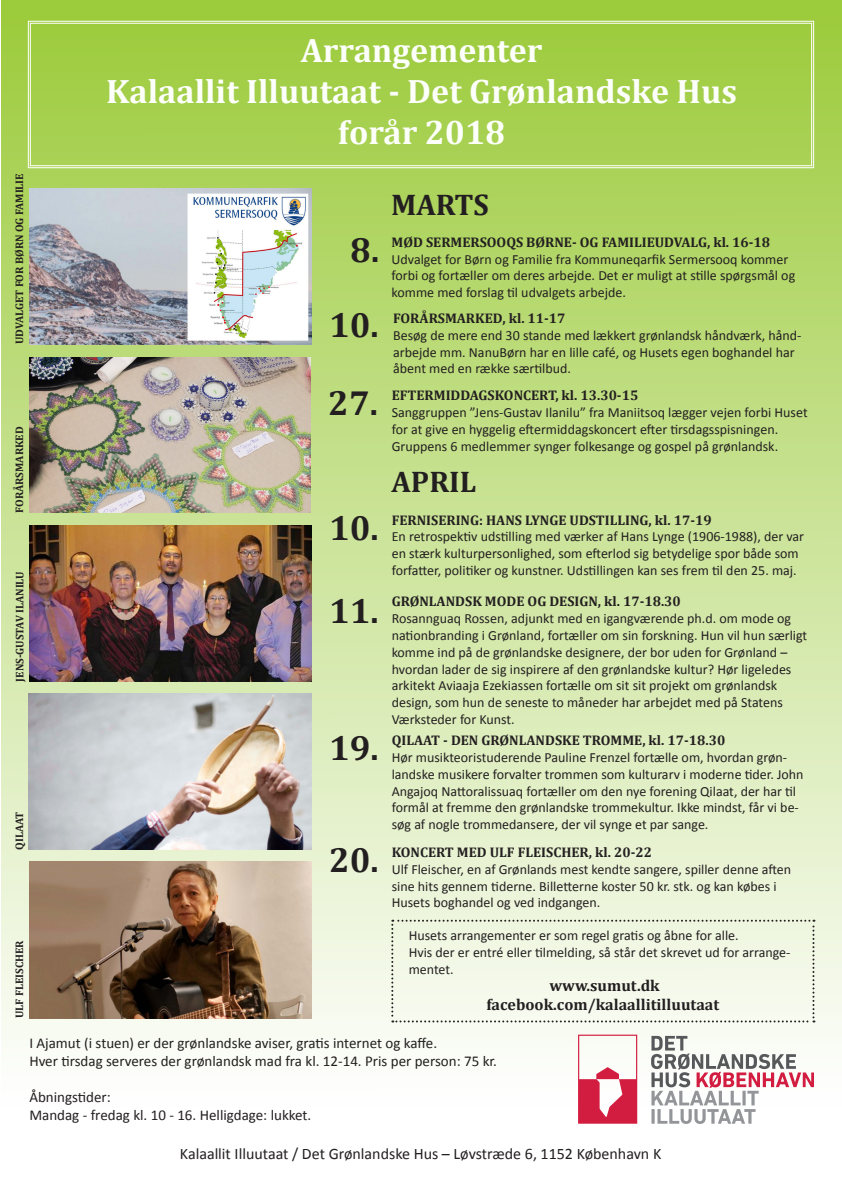
<style>
.page{position:relative;width:842px;height:1191px;background:#fff}
.page>*{position:absolute;margin:0;border:0;box-sizing:border-box;transform-origin:0 0}
.t1{font:700 35px "Cambria";color:#231f20}
.t2{font:700 34px "Cambria";color:#fdfffb}
.t3{font:700 30px "Cambria";color:#231f20}
.t4{font:16px "Calibri";color:#231f20}
.t5{font:700 16px "Cambria";color:#231f20}
.t6{font:15px "Calibri";color:#231f20}
.t7{font:14px/16.8px "Calibri";color:#231f20}
.t8{font:700 14px "Cambria";color:#231f20}
.t9{font:700 11px "Cambria";color:#231f20}
</style>
<div class="page">
<div style="left:0;top:0;width:841px;height:1106px;background:linear-gradient(to bottom,#9bcb3a,#fefefe)"></div>
<svg style="left:27px;top:20px;width:788px;height:149px;background:#a4cf4d"></svg>
<div style="left:30px;top:23px;width:782px;height:143px;border:1px solid #fff"></div>
<img style="left:29px;top:189px;width:283px;height:156px">
<img style="left:29px;top:525px;width:283px;height:156px">
<img style="left:29px;top:862px;width:283px;height:156px">
<svg style="left:651px;top:1036px;width:162px;height:88px"></svg>
<svg style="left:578px;top:1034px;width:59px;height:89px"></svg>
<svg style="left:391px;top:919px;width:423px;height:103px;background:#eff4e4"></svg>
<img style="left:29px;top:358px;width:282px;height:154px">
<img style="left:28px;top:693px;width:284px;height:157px">
<p class="t9" style="left:12px;top:344px;width:172px;rotate:-90deg">UDVALGET FOR BØRN OG FAMILIE</p>
<p class="t9" style="left:12px;top:513px;width:88px;rotate:-90deg">FORÅRSMARKED</p>
<p class="t9" style="left:12px;top:681px;width:112px;rotate:-90deg">JENS-GUSTAV ILANILU</p>
<p class="t9" style="left:12px;top:850px;width:40px;rotate:-90deg">QILAAT</p>
<p class="t9" style="left:12px;top:1018px;width:79px;rotate:-90deg">ULF FLEISCHER</p>
<p class="t2" style="left:301px;top:26px;width:243px">Arrangementer</p>
<p class="t2" style="left:106px;top:67px;width:632px">Kalaallit Illuutaat - Det Grønlandske Hus</p>
<p class="t2" style="left:338px;top:108px;width:169px">forår 2018</p>
<p class="t3" style="left:391px;top:183px;width:99px">MARTS</p>
<p class="t1" style="left:350px;top:225px;width:30px">8.</p>
<p class="t8" style="left:392px;top:232px;width:380px">MØD SERMERSOOQS BØRNE- OG FAMILIEUDVALG, kl. 16-18</p>
<p class="t7" style="left:392px;top:251px;width:405px">Udvalget for Børn og Familie fra Kommuneqarfik Sermersooq kommer forbi og fortæller om deres arbejde. Det er muligt at stille spørgsmål og komme med forslag til udvalgets arbejde.</p>
<p class="t1" style="left:329px;top:300px;width:51px">10.</p>
<p class="t8" style="left:393px;top:308px;width:174px">FORÅRSMARKED, kl. 11-17</p>
<p class="t7" style="left:393px;top:327px;width:410px">Besøg de mere end 30 stande med lækkert grønlandsk håndværk, hånd&shy;arbejde mm. NanuBørn har en lille café, og Husets egen boghandel har åbent med en række særtilbud.</p>
<p class="t1" style="left:328px;top:378px;width:51px">27.</p>
<p class="t8" style="left:392px;top:386px;width:248px">EFTERMIDDAGSKONCERT, kl. 13.30-15</p>
<p class="t7" style="left:392px;top:404px;width:417px">Sanggruppen ”Jens-Gustav Ilanilu” fra Maniitsoq lægger vejen forbi Huset for at give en hyggelig eftermiddagskoncert efter tirsdagsspisningen.</p>
<p class="t7" style="left:392px;top:438px;width:388px">Gruppens 6 medlemmer synger folkesange og gospel på grønlandsk.</p>
<p class="t3" style="left:391px;top:460px;width:86px">APRIL</p>
<p class="t1" style="left:329px;top:503px;width:51px">10.</p>
<p class="t8" style="left:392px;top:510px;width:322px">FERNISERING: HANS LYNGE UDSTILLING, kl. 17-19</p>
<p class="t7" style="left:392px;top:528px;width:414px">En retrospektiv udstilling med værker af Hans Lynge (1906-1988), der var en stærk kulturpersonlighed, som efterlod sig betydelige spor både som forfatter, politiker og kunstner. Udstillingen kan ses frem til den 25. maj.</p>
<p class="t1" style="left:329px;top:586px;width:51px">11.</p>
<p class="t8" style="left:392px;top:592px;width:291px">GRØNLANDSK MODE OG DESIGN, kl. 17-18.30</p>
<p class="t7" style="left:392px;top:610px;width:417px">Rosannguaq Rossen, adjunkt med en igangværende ph.d. om mode og nationbranding i Grønland, fortæller om sin forskning. Hun vil hun særligt komme ind på de grønlandske designere, der bor uden for Grønland – hvordan lader de sig inspirere af den grønlandske kultur? Hør ligeledes</p>
<p class="t7" style="left:392px;top:677px;width:387px">arkitekt Aviaaja Ezekiassen fortælle om sit sit projekt om grønlandsk</p>
<p class="t7" style="left:392px;top:694px;width:393px">design, som hun de seneste to måneder har arbejdet med på Statens<br>Værksteder for Kunst.</p>
<p class="t1" style="left:329px;top:723px;width:51px">19.</p>
<p class="t8" style="left:392px;top:730px;width:335px">QILAAT - DEN GRØNLANDSKE TROMME, kl. 17-18.30</p>
<p class="t7" style="left:392px;top:749px;width:413px">Hør musikteoristuderende Pauline Frenzel fortælle om, hvordan grøn&shy;landske musikere forvalter trommen som kulturarv i moderne tider. John Angajoq Nattoralissuaq fortæller om den nye forening Qilaat, der har til formål at fremme den grønlandske trommekultur. Ikke mindst, får vi be&shy;søg af nogle trommedansere, der vil synge et par sange.</p>
<p class="t1" style="left:329px;top:835px;width:51px">20.</p>
<p class="t8" style="left:392px;top:842px;width:262px">KONCERT MED ULF FLEISCHER, kl. 20-22</p>
<p class="t7" style="left:392px;top:861px;width:401px">Ulf Fleischer, en af Grønlands mest kendte sangere, spiller denne aften sine hits gennem tiderne. Billetterne koster 50 kr. stk. og kan købes i</p>
<p class="t7" style="left:392px;top:894px;width:210px">Husets boghandel og ved indgangen.</p>
<p class="t7" style="left:409px;top:927px;width:331px">Husets arrangementer er som regel gratis og åbne for alle.</p>
<p class="t7" style="left:409px;top:943px;width:383px">Hvis der er entré eller tilmelding, så står det skrevet ud for arrange&shy;mentet.</p>
<p class="t5" style="left:549px;top:974px;width:112px">www.sumut.dk</p>
<p class="t5" style="left:486px;top:993px;width:234px">facebook.com/kalaallitilluutaat</p>
<p class="t6" style="left:29px;top:1034px;width:409px">I Ajamut (i stuen) er der grønlandske aviser, gratis internet og kaffe.</p>
<p class="t6" style="left:29px;top:1052px;width:469px">Hver tirsdag serveres der grønlandsk mad fra kl. 12-14. Pris per person: 75 kr.</p>
<p class="t6" style="left:29px;top:1088px;width:83px">Åbningstider:</p>
<p class="t6" style="left:29px;top:1106px;width:283px">Mandag - fredag kl. 10 - 16. Helligdage: lukket.</p>
<p class="t4" style="left:180px;top:1143px;width:483px">Kalaallit Illuutaat / Det Grønlandske Hus – Løvstræde 6, 1152 København K</p>
</div>
